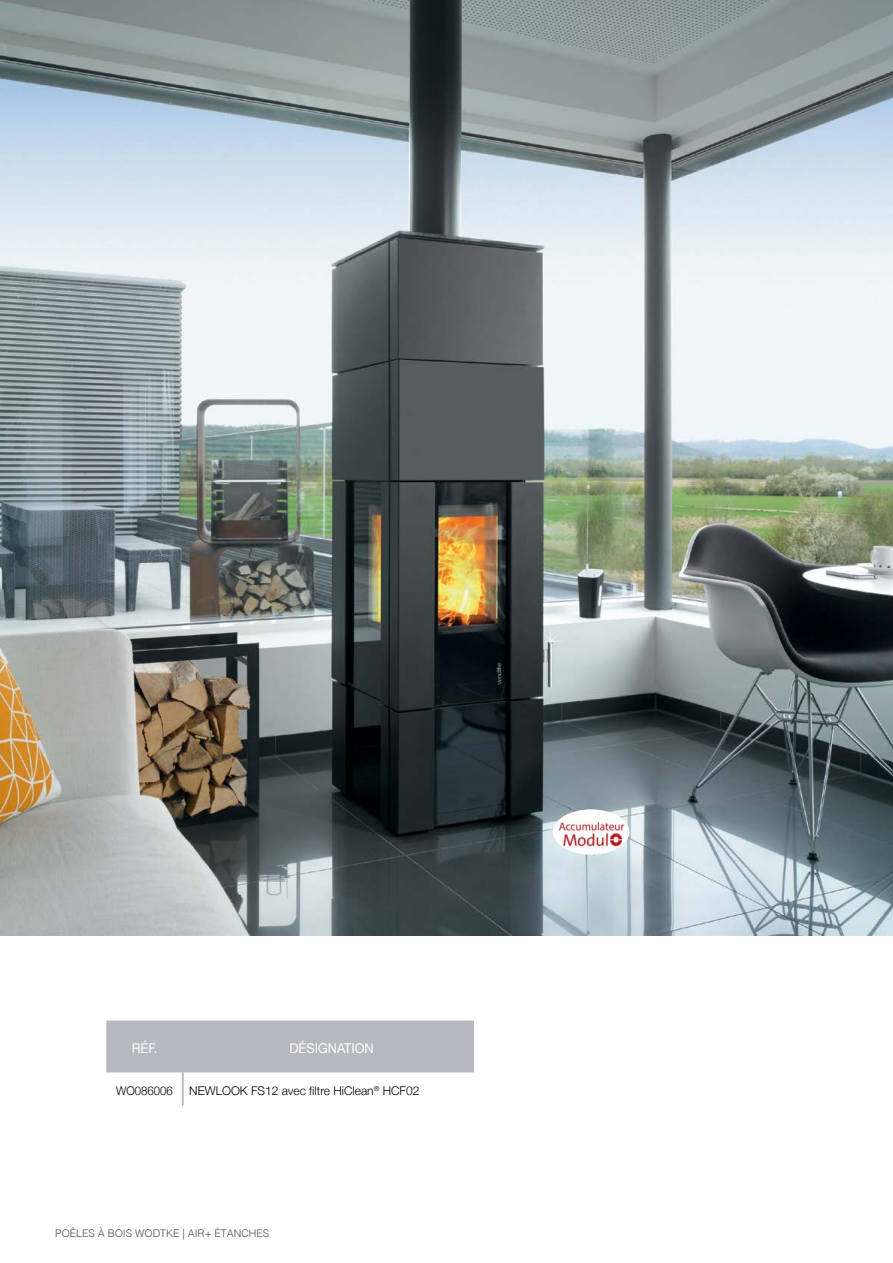
<style>
.page{position:relative;width:893px;height:1263px;background:#fff}
.page>*{position:absolute;margin:0;border:0;box-sizing:border-box;transform-origin:0 0}
.t1{font:13.5px "Helvetica Neue";color:#fff;scale:.95 1}
.t2{font:300 12px "Helvetica Neue";color:#000}
.t3{font:300 12px "Helvetica Neue";color:#000;scale:.95 1}
.t4{font:300 10.5px "Helvetica";color:#4f4e5c}
</style>
<div class="page">
<img style="left:0;top:0;width:893px;height:935px">
<div style="left:106px;top:1020px;width:368px;height:52px;background:#b8b8c3"></div>
<hr style="left:182px;top:1072px;width:1px;height:34px;background:#80808e">
<img style="left:553px;top:809px;width:76px;height:46px">
<p class="t1" style="left:132px;top:1038px;width:28px">RÉF.</p>
<p class="t1" style="left:289px;top:1038px;width:90px">DÉSIGNATION</p>
<p class="t3" style="left:116px;top:1081px;width:61px">WO086006</p>
<p class="t2" style="left:189px;top:1081px;width:232px">NEWLOOK FS12 avec filtre HiClean<sup>®</sup> HCF02</p>
<p class="t4" style="left:55px;top:1224px;width:216px">POÊLES À BOIS WODTKE | AIR+ ÉTANCHES</p>
</div>
